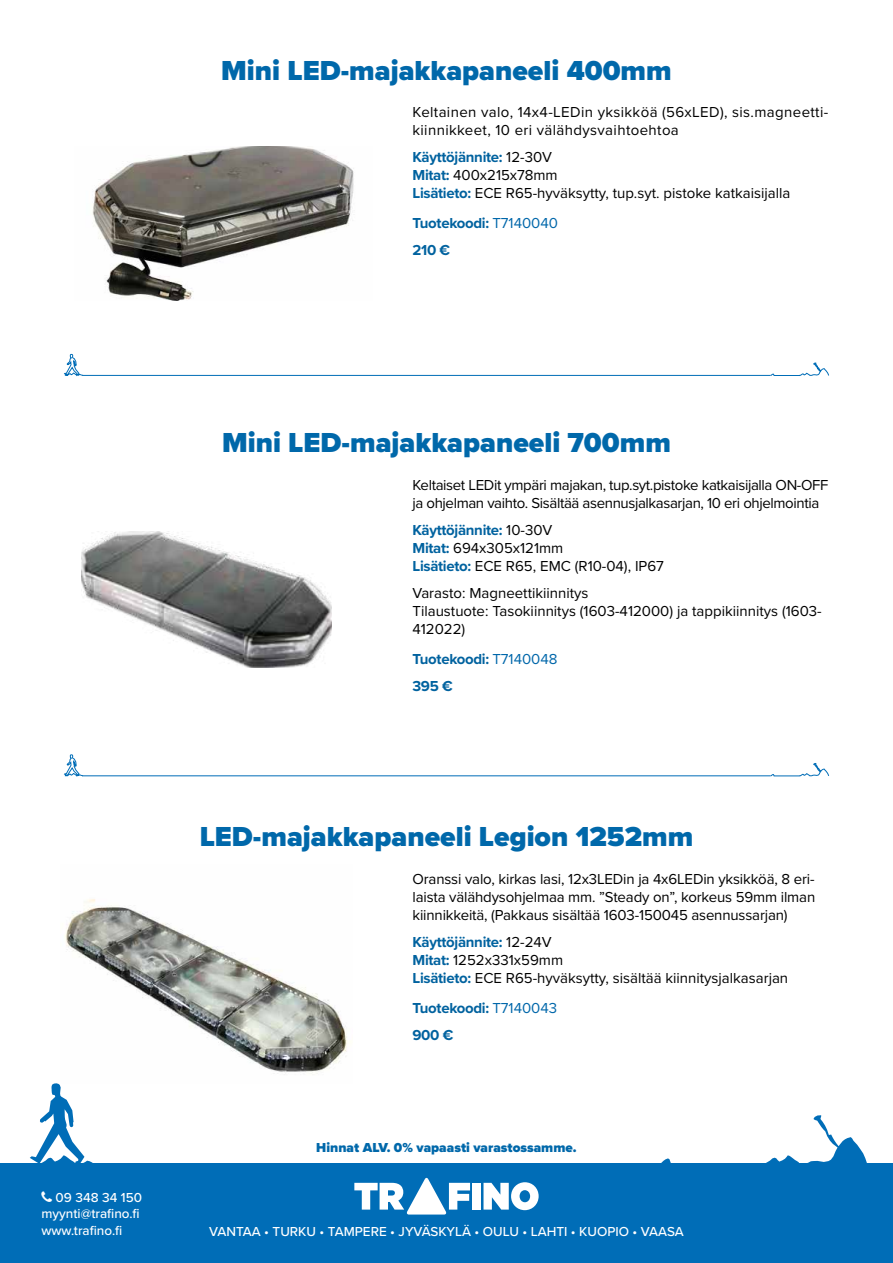
<style>
.page{position:relative;width:893px;height:1263px;background:#fff}
.page>*{position:absolute;margin:0;border:0;box-sizing:border-box;transform-origin:0 0}
.t1{font:900 28.5px "Proxima Nova";color:#0068aa}
.t2{font:15px/18px "Proxima Nova";color:#000}
.t3{font:15px/18px "Proxima Nova";letter-spacing:-.025em;color:#000}
.t4{font:15px/18px "Proxima Nova";letter-spacing:.025em;color:#000}
.t5{font:700 15px/27px "Proxima Nova";letter-spacing:-.02em;color:#00629f}
.t6{font:500 13.5px/16.2px "Proxima Nova";color:#fff}
.t7{font:900 13.5px "Proxima Nova";color:#0068aa}
.s1{font-weight:700;color:#00629f}
.s2{font-weight:400;color:#0067aa}
</style>
<div class="page">
<svg style="left:30px;top:1083px;width:63px;height:80px"></svg>
<svg style="left:661px;top:1115px;width:206px;height:48px"></svg>
<div style="left:0;top:1163px;width:893px;height:100px;background:#006db7"></div>
<div style="left:472px;top:1183px;width:9px;height:26px;background:#fff"></div>
<svg style="left:483px;top:1182px;width:56px;height:28px"></svg>
<svg style="left:354px;top:1178px;width:116px;height:36px"></svg>
<svg style="left:63px;top:354px;width:21px;height:23px"></svg>
<svg style="left:769px;top:362px;width:60px;height:14px"></svg>
<hr style="left:82px;top:375px;width:688px;height:1px;background:#006db7">
<svg style="left:63px;top:754px;width:21px;height:23px"></svg>
<svg style="left:769px;top:763px;width:61px;height:14px"></svg>
<hr style="left:82px;top:775px;width:688px;height:1px;background:#006db7">
<img style="left:92px;top:146px;width:262px;height:155px">
<img style="left:81px;top:532px;width:251px;height:136px">
<img style="left:65px;top:899px;width:282px;height:175px">
<h1 class="t1" style="left:221px;top:50px;width:452px">Mini LED-majakkapaneeli 400mm</h1>
<p class="t4" style="left:412px;top:103px;width:417px">Keltainen valo, 14x4-LEDin yksikköä (56xLED), sis.magneetti&shy;kiinnikkeet, 10 eri välähdysvaihtoehtoa</p>
<p class="t2" style="left:412px;top:148px;width:379px"><span class="s1">Käyttöjännite:</span> 12-30V<br><span class="s1">Mitat:</span> 400x215x78mm<br><span class="s1">Lisätieto:</span> ECE R65-hyväksytty, tup.syt. pistoke katkaisijalla</p>
<p class="t5" style="left:412px;top:210px;width:147px">Tuotekoodi: <span class="s2">T7140040<br></span>210 €</p>
<p class="t6" style="left:41px;top:1189px;width:102px;text-indent:14px">09 348 34 150 myynti@trafino.fi www.trafino.fi</p>
<h1 class="t1" style="left:222px;top:421px;width:450px">Mini LED-majakkapaneeli 700mm</h1>
<p class="t3" style="left:412px;top:475px;width:417px">Keltaiset LEDit ympäri majakan, tup.syt.pistoke katkaisijalla ON-OFF ja ohjelman vaihto. Sisältää asennusjalkasarjan, 10 eri ohjelmointia</p>
<p class="t2" style="left:412px;top:520px;width:253px"><span class="s1">Käyttöjännite:</span> 10-30V<br><span class="s1">Mitat:</span> 694x305x121mm<br><span class="s1">Lisätieto:</span> ECE R65, EMC (R10-04), IP67</p>
<p class="t2" style="left:412px;top:583px;width:411px">Varasto: Magneettikiinnitys<br>Tilaustuote: Tasokiinnitys (1603-412000) ja tappikiinnitys (1603-<br>412022)</p>
<p class="t5" style="left:412px;top:645px;width:147px">Tuotekoodi: <span class="s2">T7140048<br></span>395 €</p>
<h1 class="t1" style="left:200px;top:815px;width:495px">LED-majakkapaneeli Legion 1252mm</h1>
<p class="t2" style="left:412px;top:869px;width:404px;text-align:justify">Oranssi valo, kirkas lasi, 12x3LEDin ja 4x6LEDin yksikköä, 8 eri&shy;laista välähdysohjelmaa mm. ”Steady on”, korkeus 59mm ilman kiinnikkeitä, (Pakkaus sisältää 1603-150045 asennussarjan)</p>
<p class="t2" style="left:412px;top:932px;width:377px"><span class="s1">Käyttöjännite:</span> 12-24V<br><span class="s1">Mitat:</span> 1252x331x59mm<br><span class="s1">Lisätieto:</span> ECE R65-hyväksytty, sisältää kiinnitysjalkasarjan</p>
<p class="t5" style="left:412px;top:994px;width:146px">Tuotekoodi: <span class="s2">T7140043<br></span>900 €</p>
<p class="t7" style="left:316px;top:1137px;width:262px">Hinnat ALV. 0% vapaasti varastossamme.</p>
<p class="t6" style="left:209px;top:1223px;width:476px">VANTAA • TURKU • TAMPERE • JYVÄSKYLÄ • OULU • LAHTI • KUOPIO • VAASA</p>
</div>
